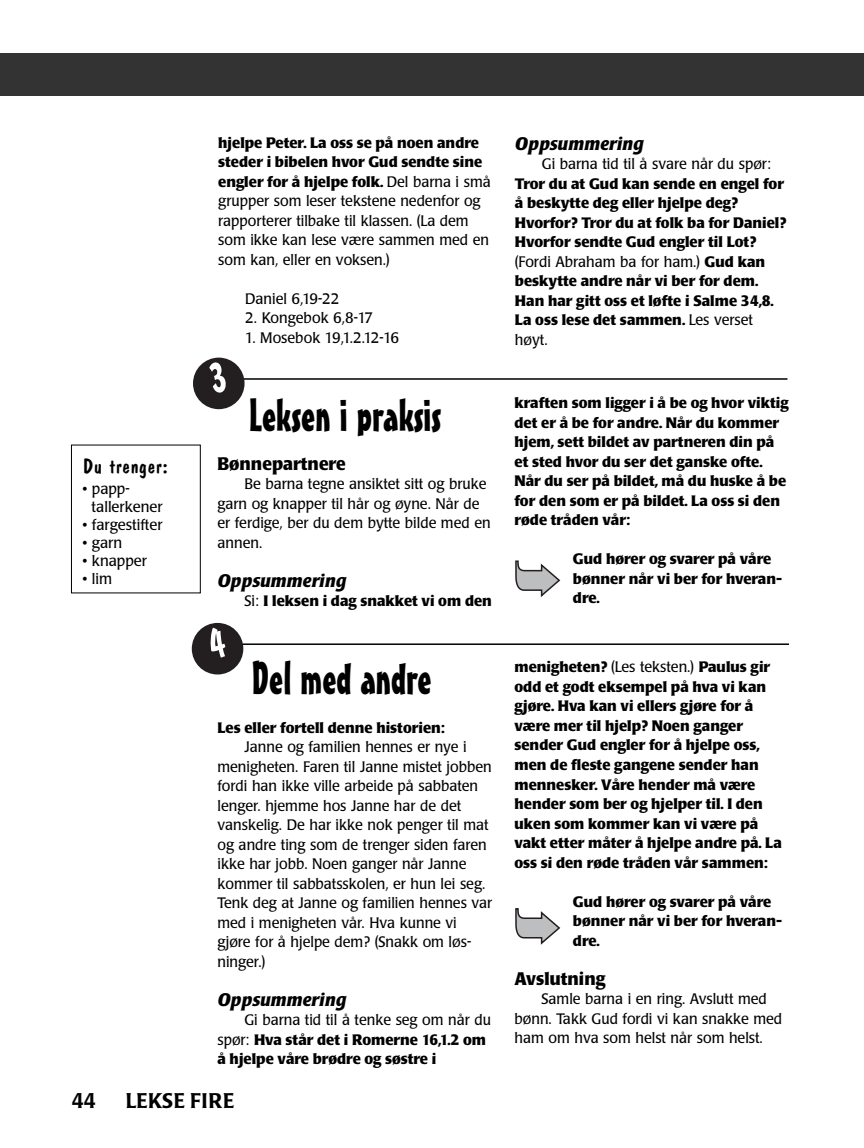
<style>
.page{position:relative;width:864px;height:1148px;background:#fff}
.page>*{position:absolute;margin:0;border:0;box-sizing:border-box;transform-origin:0 0}
.t1{font:45px "Mister Earl BT";color:#000}
.t2{font:500 21px "Poppl Laudatio";letter-spacing:.02em;color:#000;scale:.95 1}
.t3{font:21px "Dom Casual";color:#000;scale:1.05 1}
.t4{font:italic 700 18px "Poppl Laudatio";color:#000}
.t5{font:700 18px "Poppl Laudatio";color:#000;scale:.95 1}
.t6{font:700 15px/19.5px "Poppl Laudatio";color:#000}
.t7{font:15px/19.5px "Poppl Laudatio";color:#000;scale:.95 1}
.t8{font:15px/18px "Poppl Laudatio";color:#000}
.s1{font-weight:700}
.s2{font-weight:400}
</style>
<div class="page">
<div style="left:0;top:53px;width:864px;height:43px;background:#333"></div>
<hr style="left:240px;top:378px;width:547px;height:2px;background:#000">
<div style="left:71px;top:444px;width:130px;height:149px;border:1px solid #000"></div>
<svg style="left:515px;top:560px;width:45px;height:37px"></svg>
<hr style="left:241px;top:643px;width:548px;height:2px;background:#000">
<svg style="left:515px;top:908px;width:45px;height:36px"></svg>
<svg style="left:193px;top:357px;width:52px;height:52px"></svg>
<svg style="left:192px;top:623px;width:51px;height:51px"></svg>
<h2 class="t3" style="left:82px;top:458px;width:83px">Du trenger:</h2>
<p class="t8" style="left:91px;top:481px;width:73px;text-indent:-9px">• papp&shy;tallerkener</p>
<p class="t8" style="left:82px;top:517px;width:82px">• fargestifter</p>
<p class="t8" style="left:82px;top:535px;width:41px">• garn</p>
<p class="t8" style="left:82px;top:553px;width:66px">• knapper</p>
<p class="t8" style="left:82px;top:571px;width:31px">• lim</p>
<p class="t7" style="left:218px;top:134px;width:288px"><span class="s1">hjelpe Peter. La oss se på noen andre steder i bibelen hvor Gud sendte sine engler for å hjelpe folk.</span> Del barna i små grupper som leser tekstene nedenfor og rapporterer tilbake til klassen. (La dem som ikke kan lese være sammen med en som kan, eller en voksen.)</p>
<p class="t7" style="left:245px;top:290px;width:101px">Daniel 6,19-22</p>
<p class="t7" style="left:245px;top:310px;width:136px">2. Kongebok 6,8-17</p>
<p class="t7" style="left:245px;top:329px;width:163px">1. Mosebok 19,1.2.12-16</p>
<h1 class="t1" style="left:249px;top:398px;width:194px">Leksen i praksis</h1>
<p class="t5" style="left:218px;top:456px;width:136px">Bønnepartnere</p>
<p class="t7" style="left:217px;top:476px;width:289px;text-indent:27px">Be barna tegne ansiktet sitt og bruke garn og knapper til hår og øyne. Når de er ferdige, ber du dem bytte bilde med en annen.</p>
<p class="t4" style="left:218px;top:573px;width:130px">Oppsummering</p>
<p class="t6" style="left:244px;top:593px;width:249px"><span class="s2">Si:</span> I leksen i dag snakket vi om den</p>
<h1 class="t1" style="left:252px;top:661px;width:181px">Del med andre</h1>
<p class="t6" style="left:217px;top:719px;width:229px">Les eller fortell denne historien:</p>
<p class="t7" style="left:217px;top:738px;width:291px;text-indent:27px">Janne og familien hennes er nye i menigheten. Faren til Janne mistet jobben fordi han ikke ville arbeide på sabbaten lenger. hjemme hos Janne har de det vanskelig. De har ikke nok penger til mat og andre ting som de trenger siden faren ikke har jobb. Noen ganger når Janne kommer til sabbatsskolen, er hun lei seg.<br>Tenk deg at Janne og familien hennes var med i menigheten vår. Hva kunne vi gjøre for å hjelpe dem? (Snakk om løs&shy;ninger.)</p>
<p class="t4" style="left:217px;top:992px;width:130px">Oppsummering</p>
<p class="t6" style="left:217px;top:1011px;width:275px;text-indent:27px"><span class="s2">Gi barna tid til å tenke seg om når du spør:</span> Hva står det i Romerne 16,1.2 om å hjelpe våre brødre og søstre i</p>
<h2 class="t2" style="left:72px;top:1091px;width:27px">44</h2>
<h2 class="t2" style="left:126px;top:1091px;width:116px">LEKSE FIRE</h2>
<p class="t4" style="left:515px;top:136px;width:130px">Oppsummering</p>
<p class="t7" style="left:542px;top:156px;width:242px">Gi barna tid til å svare når du spør:</p>
<p class="t6" style="left:515px;top:175px;width:273px">Tror du at Gud kan sende en engel for å beskytte deg eller hjelpe deg?<br>Hvorfor? Tror du at folk ba for Daniel?<br>Hvorfor sendte Gud engler til Lot? <span class="s2">(Fordi Abraham ba for ham.)</span> Gud kan beskytte andre når vi ber for dem.<br>Han har gitt oss et løfte i Salme 34,8.<br>La oss lese det sammen. <span class="s2">Les verset høyt.</span></p>
<p class="t6" style="left:514px;top:395px;width:276px">kraften som ligger i å be og hvor viktig det er å be for andre. Når du kommer hjem, sett bildet av partneren din på et sted hvor du ser det ganske ofte.<br>Når du ser på bildet, må du huske å be for den som er på bildet. La oss si den røde tråden vår:</p>
<p class="t6" style="left:573px;top:551px;width:211px">Gud hører og svarer på våre bønner når vi ber for hveran&shy;dre.</p>
<p class="t6" style="left:514px;top:659px;width:269px">menigheten? <span class="s2">(Les teksten.)</span> Paulus gir odd et godt eksempel på hva vi kan gjøre. Hva kan vi ellers gjøre for å være mer til hjelp? Noen ganger sender Gud engler for å hjelpe oss, men de fleste gangene sender han mennesker. Våre hender må være hender som ber og hjelper til. I den uken som kommer kan vi være på vakt etter måter å hjelpe andre på. La oss si den røde tråden vår sammen:</p>
<p class="t6" style="left:573px;top:893px;width:211px">Gud hører og svarer på våre bønner når vi ber for hveran&shy;dre.</p>
<p class="t5" style="left:514px;top:970px;width:97px">Avslutning</p>
<p class="t7" style="left:514px;top:990px;width:283px;text-indent:27px">Samle barna i en ring. Avslutt med bønn. Takk Gud fordi vi kan snakke med ham om hva som helst når som helst.</p>
</div>
